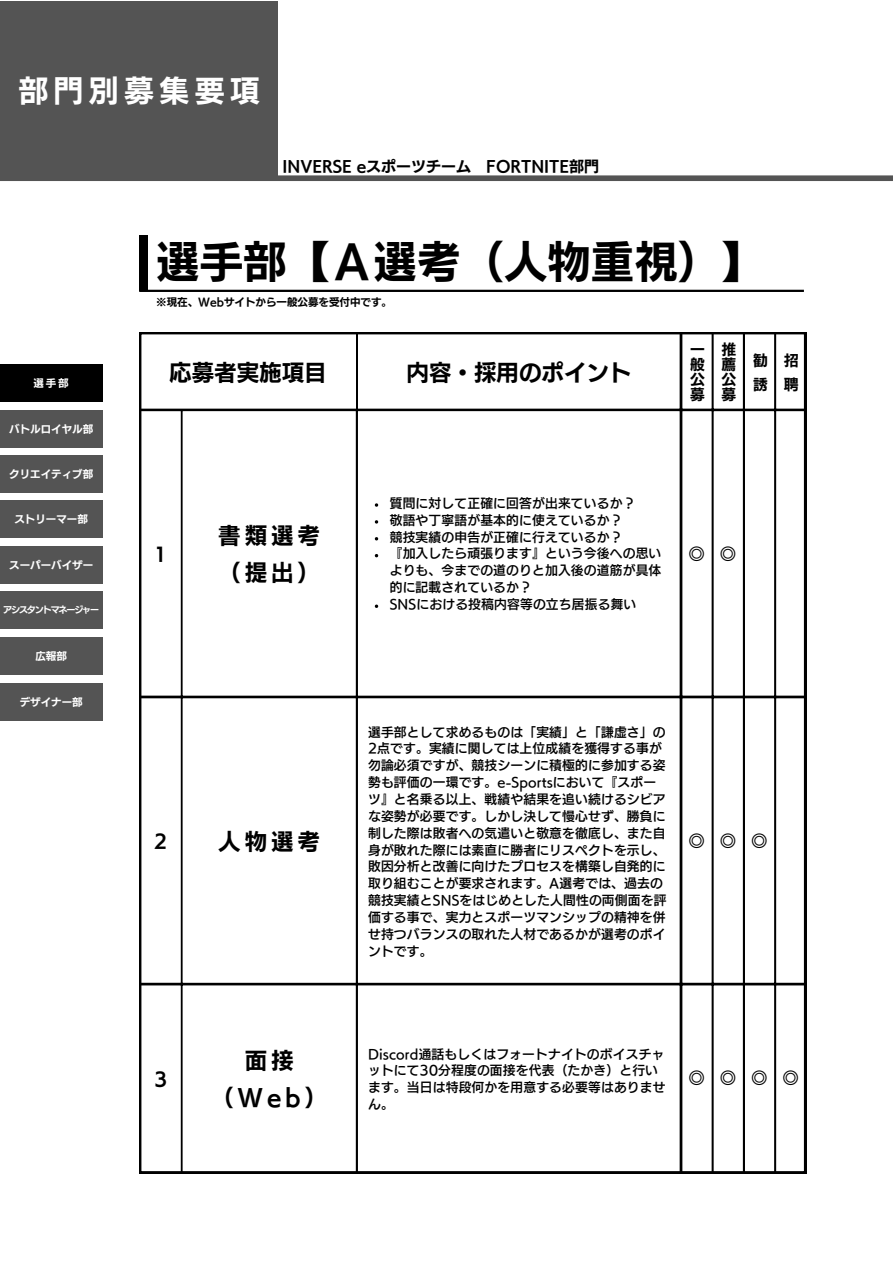
<style>
.page{position:relative;width:893px;height:1264px;background:#fff}
.page>*{position:absolute;margin:0;border:0;box-sizing:border-box;transform-origin:0 0}
.t1{font:43.5px "Canva UD Kakugo Large Pr 6 N B";color:#000}
.t2{font:30px "Canva UD Kakugo Large Pr 6 N B";letter-spacing:.175em;color:#fff}
.t3{font:22.5px/37px "Canva UD Kakugo Large Pr 6 N B";color:#000}
.t4{font:18px "Canva UD Kakugo Large Pr 6 N B";color:#000}
.t5{font:16.5px "Canva UD Kakugo Large Pr 6 N B";color:#000}
.t6{font:15px "Canva UD Kakugo Large Pr 6 N B";color:#000}
.t7{font:14.7px/14.7px "Canva UD Kakugo Large Pr 6 N B";color:#000;text-align:justify}
.t8{font:12.75px/16.8px "Canva UD Kakugo Large Pr 6 N DB";letter-spacing:.015em;color:#000}
.t9{font:10.5px "Canva UD Kakugo Large Pr 6 N B";color:#fff}
.t10{font:10.5px "Canva UD Kakugo Large Pr 6 N B";color:#000}
.t11{font:9px "Canva UD Kakugo Large Pr 6 N B";letter-spacing:-.12em;color:#fff}
.s1{color:#fff}
</style>
<div class="page">
<div style="left:0;top:1px;width:278px;height:180px;background:#545454"></div>
<div style="left:0;top:175px;width:892px;height:6px;background:#545454"></div>
<hr style="left:139px;top:290px;width:664px;height:2px;background:#000">
<div style="left:139px;top:235px;width:9px;height:56px;background:#000"></div>
<svg style="left:139px;top:332px;width:667px;height:841px"></svg>
<div style="left:0;top:364px;width:102px;height:37px;background:#000"></div>
<div style="left:0;top:410px;width:102px;height:37px;background:#545454"></div>
<div style="left:0;top:455px;width:102px;height:37px;background:#545454"></div>
<div style="left:0;top:501px;width:102px;height:37px;background:#545454"></div>
<div style="left:0;top:546px;width:102px;height:37px;background:#545454"></div>
<div style="left:0;top:591px;width:102px;height:37px;background:#545454"></div>
<div style="left:0;top:637px;width:102px;height:37px;background:#545454"></div>
<div style="left:0;top:683px;width:102px;height:37px;background:#545454"></div>
<h2 class="t2" style="left:18px;top:76px;width:243px">部門別募集要項</h2>
<p class="t6" style="left:282px;top:159px;width:316px">INVERSE eスポーツチーム FORTNITE部門</p>
<p class="t9" style="left:34px;top:377px;width:37px">選手部</p>
<p class="t9" style="left:9px;top:423px;width:85px">バトルロイヤル部</p>
<p class="t9" style="left:9px;top:468px;width:85px">クリエイティブ部</p>
<p class="t9" style="left:14px;top:514px;width:75px">ストリーマー部</p>
<p class="t9" style="left:9px;top:559px;width:85px">スーパーバイザー</p>
<p class="t11" style="left:3px;top:605px;width:97px">アシスタントマネージャー</p>
<p class="t9" style="left:35px;top:651px;width:33px">広報部</p>
<p class="t9" style="left:20px;top:696px;width:64px">デザイナー部</p>
<h1 class="t1" style="left:156px;top:239px;width:610px">選手部【Ａ選考（人物重視）】</h1>
<p class="t10" style="left:156px;top:297px;width:237px">※現在、Webサイトから一般公募を受付中です。</p>
<h3 class="t3" style="left:169px;top:353px;width:153px">応募者実施項目</h3>
<h3 class="t3" style="left:406px;top:353px;width:226px">内容・採用のポイント</h3>
<p class="t7" style="left:690px;top:342px;width:16px">一般公募</p>
<p class="t7" style="left:721px;top:342px;width:16px">推薦公募</p>
<p class="t7" style="left:753px;top:348px;width:16px;line-height:24px">勧誘</p>
<p class="t7" style="left:783px;top:348px;width:16px;line-height:23.9px">招聘</p>
<h3 class="t4" style="left:151px;top:545px;width:19px">１</h3>
<h3 class="t3" style="left:218px;top:517px;width:103px">書類選考（提出）</h3>
<p class="t8" style="left:390px;top:494px;width:273px">質問に対して正確に回答が出来ているか？<br>敬語や丁寧語が基本的に使えているか？<br>競技実績の申告が正確に行えているか？<br>『加入したら頑張ります』という今後への思いよりも、今までの道のりと加入後の道筋が具体的に記載されているか？<br>SNSにおける投稿内容等の立ち居振る舞い</p>
<p class="t5" style="left:688px;top:545px;width:112px">◎◎<span class="s1">◎◎</span></p>
<h3 class="t4" style="left:151px;top:832px;width:19px">２</h3>
<h3 class="t3" style="left:218px;top:823px;width:103px">人物選考</h3>
<p class="t8" style="left:368px;top:723px;width:300px">選手部として求めるものは「実績」と「謙虚さ」の<br>2点です。実績に関しては上位成績を獲得する事が勿論必須ですが、競技シーンに積極的に参加する姿勢も評価の一環です。e-Sportsにおいて『スポーツ』と名乗る以上、戦績や結果を追い続けるシビアな姿勢が必要です。しかし決して慢心せず、勝負に制した際は敗者への気遣いと敬意を徹底し、また自身が敗れた際には素直に勝者にリスペクトを示し、敗因分析と改善に向けたプロセスを構築し自発的に取り組むことが要求されます。A選考では、過去の競技実績とSNSをはじめとした人間性の両側面を評価する事で、実力とスポーツマンシップの精神を併せ持つバランスの取れた人材であるかが選考のポイントです。</p>
<p class="t5" style="left:688px;top:832px;width:112px">◎◎◎<span class="s1">◎</span></p>
<h3 class="t4" style="left:151px;top:1069px;width:19px">３</h3>
<h3 class="t3" style="left:211px;top:1041px;width:118px;text-align:center">面接（Web）</h3>
<p class="t8" style="left:368px;top:1045px;width:299px">Discord通話もしくはフォートナイトのボイスチャットにて30分程度の面接を代表（たかき）と行います。当日は特段何かを用意する必要等はありません。</p>
<p class="t5" style="left:688px;top:1069px;width:112px">◎◎◎◎</p>
</div>
